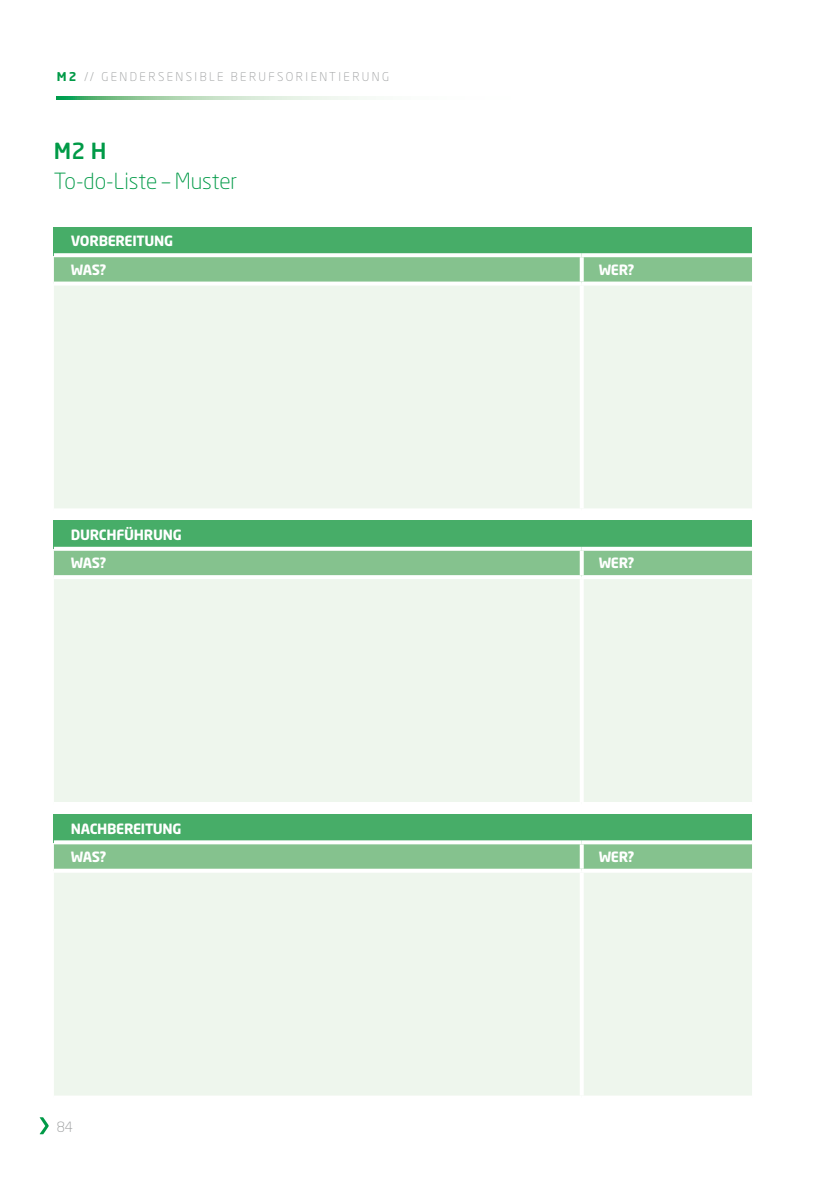
<style>
.page{position:relative;width:840px;height:1191px;background:#fff}
.page>*{position:absolute;margin:0;border:0;box-sizing:border-box;transform-origin:0 0}
.t1{font:300 22px "Neo Sans Std";color:#009a47}
.t2{font:500 22px "Neo Sans Std";color:#009a47}
.t3{font:700 14px/28.4px "Neo Sans Std";letter-spacing:-.02em;color:#fff}
.t4{font:300 14px "Neo Sans Pro";color:#9c9e9f}
.t5{font:300 12px "Neo Sans Pro";letter-spacing:.2em;color:#9c9e9f}
.s1{font-weight:700;color:#009a47}
</style>
<div class="page">
<svg style="left:40px;top:1117px;width:9px;height:17px"></svg>
<svg style="left:57px;top:96px;width:303px;height:3px"></svg>
<div style="left:54px;top:227px;width:697px;height:28px;background:#47ad68"></div>
<div style="left:54px;top:257px;width:697px;height:24px;background:#85c28e"></div>
<div style="left:54px;top:286px;width:697px;height:222px;background:#eef6ed"></div>
<svg style="left:54px;top:253px;width:527px;height:2px"></svg>
<svg style="left:581px;top:253px;width:170px;height:4px"></svg>
<svg style="left:579px;top:257px;width:4px;height:24px"></svg>
<svg style="left:54px;top:281px;width:527px;height:1px"></svg>
<svg style="left:581px;top:281px;width:170px;height:2px"></svg>
<svg style="left:579px;top:286px;width:4px;height:222px"></svg>
<div style="left:54px;top:520px;width:697px;height:29px;background:#47ad68"></div>
<div style="left:54px;top:551px;width:697px;height:24px;background:#85c28e"></div>
<div style="left:54px;top:579px;width:697px;height:223px;background:#eef6ed"></div>
<svg style="left:54px;top:547px;width:527px;height:4px"></svg>
<svg style="left:581px;top:547px;width:170px;height:4px"></svg>
<svg style="left:579px;top:551px;width:4px;height:24px"></svg>
<svg style="left:54px;top:575px;width:527px;height:1px"></svg>
<svg style="left:581px;top:575px;width:170px;height:2px"></svg>
<svg style="left:579px;top:579px;width:4px;height:223px"></svg>
<div style="left:54px;top:814px;width:697px;height:28px;background:#47ad68"></div>
<div style="left:54px;top:844px;width:697px;height:24px;background:#85c28e"></div>
<div style="left:54px;top:873px;width:697px;height:222px;background:#eef6ed"></div>
<svg style="left:54px;top:840px;width:527px;height:2px"></svg>
<svg style="left:581px;top:840px;width:170px;height:4px"></svg>
<svg style="left:579px;top:844px;width:4px;height:24px"></svg>
<svg style="left:54px;top:868px;width:527px;height:1px"></svg>
<svg style="left:581px;top:868px;width:170px;height:3px"></svg>
<svg style="left:579px;top:873px;width:4px;height:222px"></svg>
<p class="t5" style="left:57px;top:69px;width:334px"><span class="s1">M2</span> // GENDERSENSIBLE BERUFSORIENTIERUNG</p>
<h1 class="t2" style="left:54px;top:137px;width:54px">M2 H</h1>
<h1 class="t1" style="left:54px;top:167px;width:185px">To-do-Liste – Muster</h1>
<p class="t3" style="left:71px;top:227px;width:104px">VORBEREITUNG<br>WAS?</p>
<p class="t3" style="left:71px;top:520px;width:112px">DURCHFÜHRUNG<br>WAS?</p>
<p class="t3" style="left:71px;top:813px;width:112px">NACHBEREITUNG<br>WAS?</p>
<p class="t4" style="left:57px;top:1118px;width:18px">84</p>
<p class="t3" style="left:598px;top:255px;width:37px">WER?</p>
<p class="t3" style="left:598px;top:548px;width:37px">WER?</p>
<p class="t3" style="left:598px;top:842px;width:37px">WER?</p>
</div>
